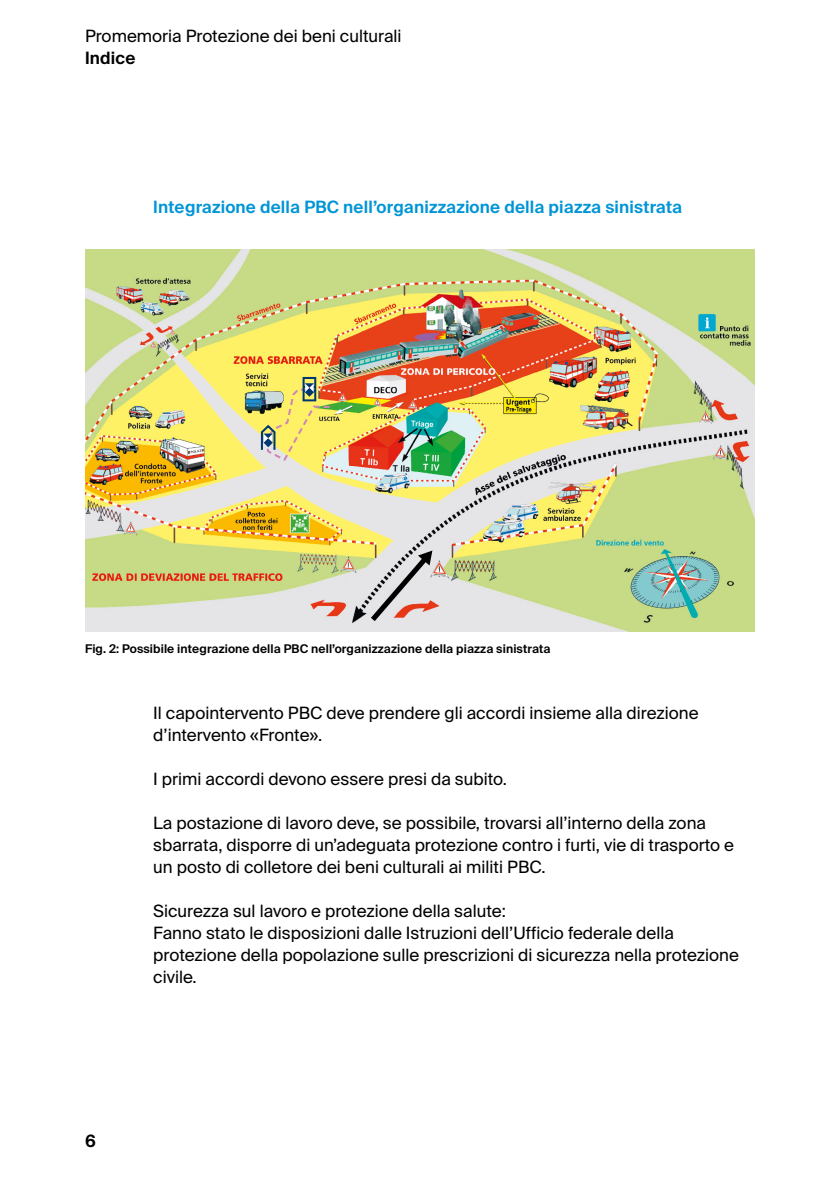
<style>
.page{position:relative;width:840px;height:1191px;background:#fff}
.page>*{position:absolute;margin:0;border:0;box-sizing:border-box;transform-origin:0 0}
.Lauftext__links{font:17px/22px "Suisse Intl";color:#000}
._06_Zwischentitel{font:600 17px "Suisse Intl";letter-spacing:.01em;color:#0095d6}
.t1{font:600 17px "Suisse Intl";letter-spacing:.01em;color:#000}
.Legende__links__Semi{font:600 12px "Suisse Intl";letter-spacing:.01em;color:#000}
</style>
<div class="page">
<img style="left:85px;top:249px;width:669px;height:382px">
<svg style="left:365px;top:550px;width:67px;height:76px;background:#c7bebb"></svg>
<img style="left:260px;top:377px;width:74px;height:85px">
<p class="Lauftext__links" style="left:85px;top:25px;width:318px">Promemoria Protezione dei beni culturali</p>
<p class="t1" style="left:85px;top:48px;width:52px">Indice</p>
<p class="_06_Zwischentitel" style="left:153px;top:197px;width:530px">Integrazione della PBC nell’organizzazione della piazza sinistrata</p>
<p class="Legende__links__Semi" style="left:85px;top:642px;width:466px">Fig. 2: Possibile integrazione della PBC nell’organizzazione della piazza sinistrata</p>
<p class="Lauftext__links" style="left:153px;top:702px;width:546px">Il capointervento PBC deve prendere gli accordi insieme alla direzione d’intervento «Fronte».</p>
<p class="Lauftext__links" style="left:153px;top:768px;width:355px">I primi accordi devono essere presi da subito.</p>
<p class="Lauftext__links" style="left:153px;top:812px;width:582px">La postazione di lavoro deve, se possibile, trovarsi all’interno della zona sbarrata, disporre di un’adeguata protezione contro i furti, vie di trasporto e un posto di colletore dei beni culturali ai militi PBC.</p>
<p class="Lauftext__links" style="left:153px;top:900px;width:587px">Sicurezza sul lavoro e protezione della salute:<br>Fanno stato le disposizioni dalle Istruzioni dell’Ufficio federale della protezione della popolazione sulle prescrizioni di sicurezza nella protezione civile.</p>
<p class="t1" style="left:85px;top:1131px;width:12px">6</p>
</div>
